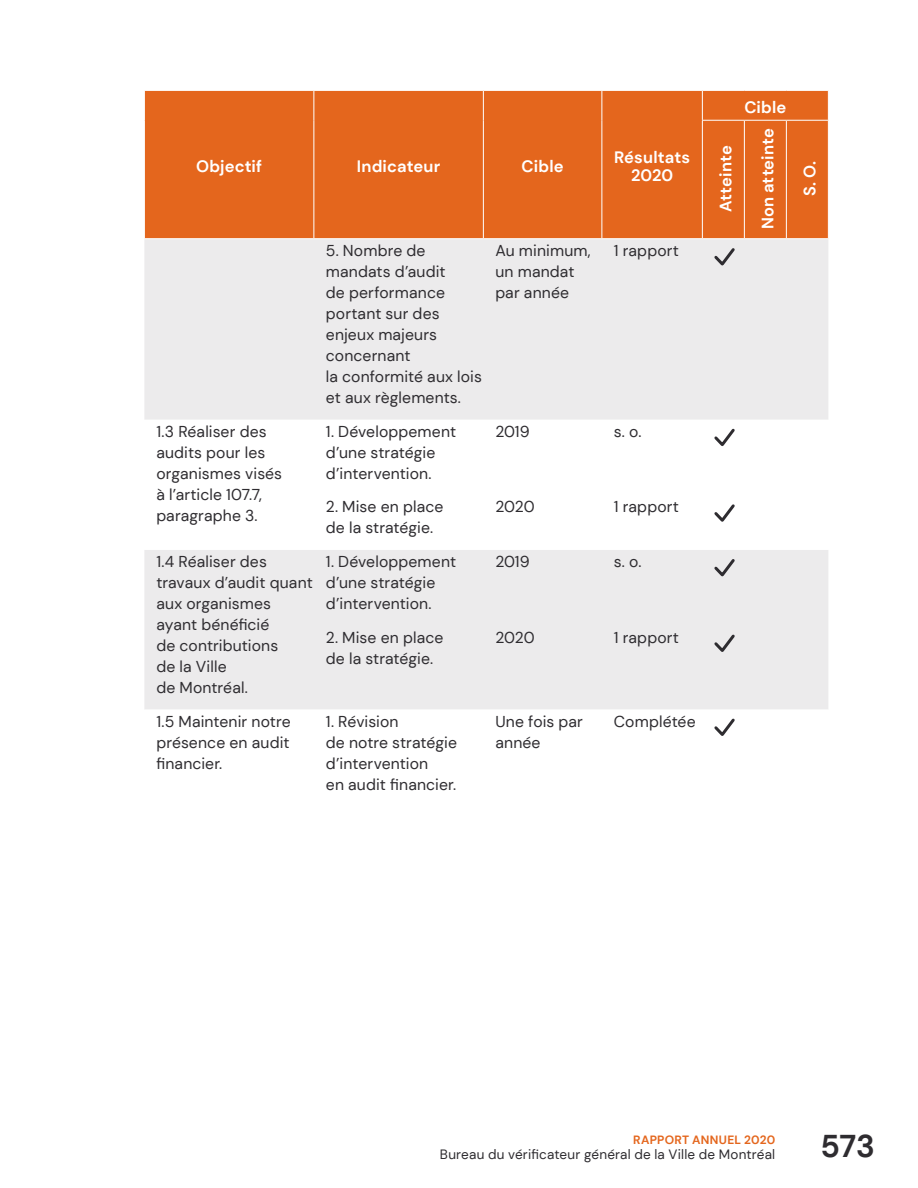
<style>
.page{position:relative;width:918px;height:1188px;background:#fff}
.page>*{position:absolute;margin:0;border:0;box-sizing:border-box;transform-origin:0 0}
.t1{font:700 31.5px "DM Sans";color:#2e2c30}
.t2{font:700 16.5px/18px "DM Sans";letter-spacing:.005em;color:#fff;text-align:center}
.t3{font:15.75px/21px "DM Sans";letter-spacing:.005em;color:#2e2c30}
.t4{font:13.5px "DM Sans";letter-spacing:.015em;color:#2e2c30}
.t5{font:700 12px "DM Sans";letter-spacing:.02em;color:#e4661d}
</style>
<div class="page">
<div style="left:145px;top:91px;width:683px;height:147px;background:#e4661d"></div>
<div style="left:144px;top:239px;width:684px;height:181px;background:#ecebec"></div>
<div style="left:144px;top:550px;width:684px;height:159px;background:#ecebec"></div>
<hr style="left:702px;top:120px;width:42px;height:1px;background:#fff">
<hr style="left:744px;top:120px;width:42px;height:1px;background:#fff">
<hr style="left:744px;top:121px;width:1px;height:117px;background:#fff">
<hr style="left:786px;top:120px;width:43px;height:1px;background:#fff">
<hr style="left:786px;top:121px;width:1px;height:117px;background:#fff">
<svg style="left:828px;top:91px;width:1px;height:29px"></svg>
<svg style="left:144px;top:91px;width:1px;height:29px"></svg>
<svg style="left:314px;top:91px;width:1px;height:29px"></svg>
<hr style="left:314px;top:120px;width:1px;height:118px;background:#fff">
<svg style="left:483px;top:91px;width:1px;height:29px"></svg>
<hr style="left:483px;top:120px;width:1px;height:118px;background:#fff">
<svg style="left:602px;top:91px;width:1px;height:29px"></svg>
<svg style="left:702px;top:91px;width:1px;height:29px"></svg>
<hr style="left:602px;top:120px;width:1px;height:118px;background:#fff">
<hr style="left:702px;top:121px;width:1px;height:117px;background:#fff">
<svg style="left:712px;top:245px;width:25px;height:24px"></svg>
<svg style="left:714px;top:428px;width:21px;height:19px"></svg>
<svg style="left:714px;top:504px;width:21px;height:18px"></svg>
<svg style="left:712px;top:556px;width:25px;height:24px"></svg>
<svg style="left:712px;top:632px;width:25px;height:23px"></svg>
<svg style="left:714px;top:718px;width:21px;height:18px"></svg>
<p class="t2" style="left:196px;top:157px;width:68px">Objectif</p>
<p class="t2" style="left:357px;top:157px;width:85px">Indicateur</p>
<p class="t2" style="left:522px;top:157px;width:44px">Cible</p>
<p class="t2" style="left:614px;top:148px;width:77px">Résultats<br>2020</p>
<p class="t3" style="left:326px;top:240px;width:158px">5. Nombre de mandats d’audit<br>de performance portant sur des enjeux majeurs concernant<br>la conformité aux lois et aux règlements.</p>
<p class="t3" style="left:495px;top:240px;width:97px">Au minimum, un mandat par année</p>
<p class="t3" style="left:614px;top:240px;width:67px">1 rapport</p>
<p class="t3" style="left:156px;top:421px;width:127px">1.3 Réaliser des audits pour les organismes visés à l’article 107.7, paragraphe 3.</p>
<p class="t3" style="left:326px;top:421px;width:132px">1. Développement d’une stratégie d’intervention.</p>
<p class="t3" style="left:495px;top:421px;width:36px">2019</p>
<p class="t3" style="left:614px;top:421px;width:29px">s. o.</p>
<p class="t3" style="left:326px;top:496px;width:119px">2. Mise en place de la stratégie.</p>
<p class="t3" style="left:495px;top:496px;width:41px">2020</p>
<p class="t3" style="left:614px;top:496px;width:67px">1 rapport</p>
<p class="t3" style="left:156px;top:551px;width:158px">1.4 Réaliser des travaux d’audit quant aux organismes ayant bénéficié<br>de contributions<br>de la Ville<br>de Montréal.</p>
<p class="t3" style="left:326px;top:551px;width:132px">1. Développement d’une stratégie d’intervention.</p>
<p class="t3" style="left:495px;top:551px;width:36px">2019</p>
<p class="t3" style="left:614px;top:551px;width:29px">s. o.</p>
<p class="t3" style="left:326px;top:627px;width:119px">2. Mise en place de la stratégie.</p>
<p class="t3" style="left:495px;top:627px;width:41px">2020</p>
<p class="t3" style="left:614px;top:627px;width:67px">1 rapport</p>
<p class="t3" style="left:156px;top:711px;width:136px;text-align:justify">1.5 Maintenir notre présence en audit financier.</p>
<p class="t3" style="left:326px;top:711px;width:133px">1. Révision<br>de notre stratégie d’intervention<br>en audit financier.</p>
<p class="t3" style="left:495px;top:711px;width:89px">Une fois par année</p>
<p class="t3" style="left:614px;top:711px;width:83px">Complétée</p>
<p class="t2" style="left:717px;top:212px;width:68px;rotate:-90deg">Atteinte</p>
<p class="t2" style="left:744px;top:98px;width:44px">Cible</p>
<p class="t2" style="left:759px;top:229px;width:103px;rotate:-90deg">Non atteinte</p>
<p class="t2" style="left:801px;top:196px;width:36px;rotate:-90deg">S. O.</p>
<p class="t5" style="left:633px;top:1132px;width:143px">RAPPORT ANNUEL 2020</p>
<p class="t4" style="left:440px;top:1146px;width:337px">Bureau du vérificateur général de la Ville de Montréal</p>
<h1 class="t1" style="left:820px;top:1126px;width:56px">573</h1>
</div>
